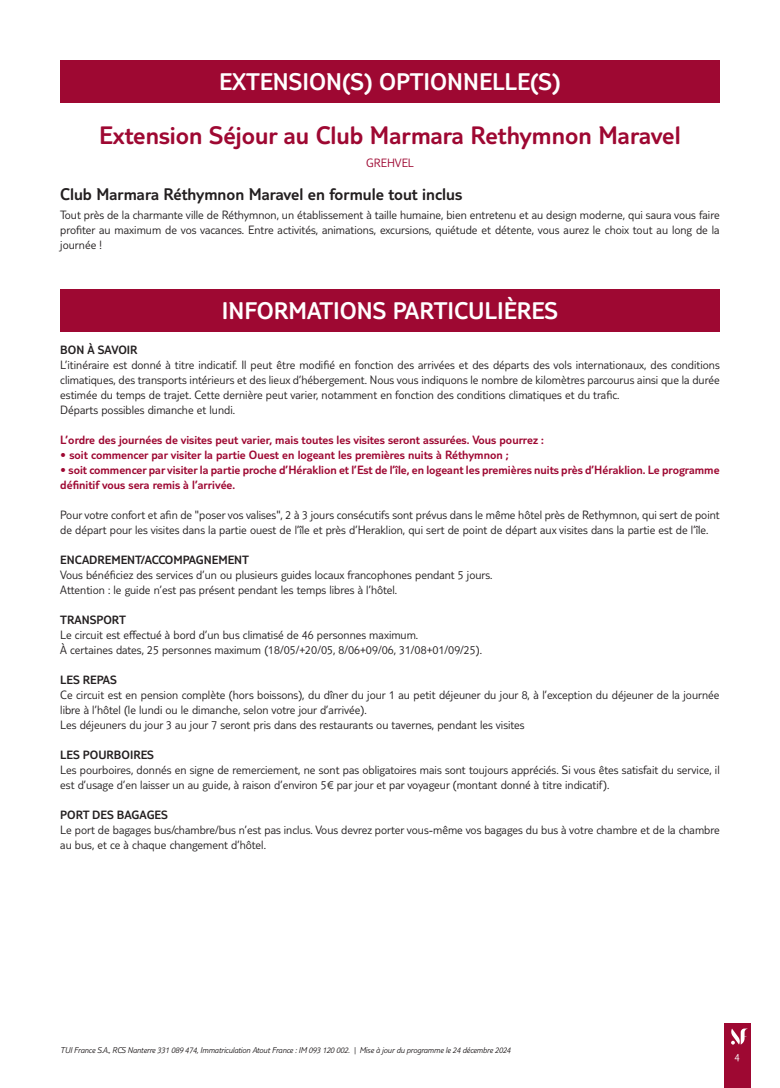
<style>
.page{position:relative;width:780px;height:1088px;background:#fff}
.page>*{position:absolute;margin:0;border:0;box-sizing:border-box;transform-origin:0 0}
.t1{font:300 26.25px "TUI Type";color:#9e0832}
.t2{font:300 25px "TUI Type";color:#fff}
.t3{font:300 17.5px "TUI Type";color:#231f20}
.t4{font:300 12.5px/15px "TUI Type";color:#231f20}
.t5{font:300 12.5px/15px "TUI Type";color:#9e0832}
.t6{font:300 12.5px "TUI Type";color:#231f20}
.t7{font:300 12.5px "TUI Type";color:#9e0832}
.t8{font:300 11.25px "TUI Type";color:#fff}
.t9{font:italic 300 8.75px "TUI Type";letter-spacing:-.02em;color:#231f20}
</style>
<div class="page">
<div style="left:724px;top:1023px;width:26px;height:65px;background:#9e0832"></div>
<svg style="left:731px;top:1028px;width:17px;height:16px"></svg>
<div style="left:60px;top:60px;width:659px;height:43px;background:#9e0832"></div>
<div style="left:60px;top:289px;width:659px;height:43px;background:#9e0832"></div>
<h2 class="t2" style="left:219px;top:67px;width:343px">EXTENSION(S) OPTIONNELLE(S)</h2>
<h1 class="t1" style="left:99px;top:120px;width:583px">Extension Séjour au Club Marmara Rethymnon Maravel</h1>
<p class="t7" style="left:366px;top:155px;width:49px">GREHVEL</p>
<h3 class="t3" style="left:60px;top:184px;width:403px">Club Marmara Réthymnon Maravel en formule tout inclus</h3>
<p class="t4" style="left:60px;top:207px;width:661px;text-align:justify">Tout près de la charmante ville de Réthymnon, un établissement à taille humaine, bien entretenu et au design moderne, qui saura vous faire profiter au maximum de vos vacances. Entre activités, animations, excursions, quiétude et détente, vous aurez le choix tout au long de la journée !</p>
<h2 class="t2" style="left:222px;top:296px;width:337px">INFORMATIONS PARTICULIÈRES</h2>
<p class="t6" style="left:60px;top:342px;width:79px">BON À SAVOIR</p>
<p class="t4" style="left:60px;top:357px;width:661px">L’itinéraire est donné à titre indicatif. Il peut être modifié en fonction des arrivées et des départs des vols internationaux, des conditions climatiques, des transports intérieurs et des lieux d’hébergement. Nous vous indiquons le nombre de kilomètres parcourus ainsi que la durée estimée du temps de trajet. Cette dernière peut varier, notamment en fonction des conditions climatiques et du trafic.<br>Départs possibles dimanche et lundi.</p>
<p class="t5" style="left:60px;top:432px;width:485px">L’ordre des journées de visites peut varier, mais toutes les visites seront assurées. Vous pourrez :</p>
<p class="t5" style="left:60px;top:447px;width:450px">• soit commencer par visiter la partie Ouest en logeant les premières nuits à Réthymnon ;</p>
<p class="t5" style="left:60px;top:462px;width:660px">• soit commencer par visiter la partie proche d’Héraklion et l’Est de l’île, en logeant les premières nuits près d’Héraklion. Le programme définitif vous sera remis à l’arrivée.</p>
<p class="t4" style="left:60px;top:507px;width:661px">Pour votre confort et afin de "poser vos valises", 2 à 3 jours consécutifs sont prévus dans le même hôtel près de Rethymnon, qui sert de point de départ pour les visites dans la partie ouest de l’île et près d’Heraklion, qui sert de point de départ aux visites dans la partie est de l’île.</p>
<p class="t6" style="left:60px;top:552px;width:190px">ENCADREMENT/ACCOMPAGNEMENT</p>
<p class="t4" style="left:60px;top:567px;width:434px">Vous bénéficiez des services d’un ou plusieurs guides locaux francophones pendant 5 jours.<br>Attention : le guide n’est pas présent pendant les temps libres à l’hôtel.</p>
<p class="t6" style="left:60px;top:612px;width:67px">TRANSPORT</p>
<p class="t4" style="left:60px;top:627px;width:423px">Le circuit est effectué à bord d’un bus climatisé de 46 personnes maximum.<br>À certaines dates, 25 personnes maximum (18/05/+20/05, 8/06+09/06, 31/08+01/09/25).</p>
<p class="t6" style="left:60px;top:672px;width:58px">LES REPAS</p>
<p class="t4" style="left:60px;top:687px;width:660px">Ce circuit est en pension complète (hors boissons), du dîner du jour 1 au petit déjeuner du jour 8, à l’exception du déjeuner de la journée libre à l’hôtel (le lundi ou le dimanche, selon votre jour d’arrivée).<br>Les déjeuners du jour 3 au jour 7 seront pris dans des restaurants ou tavernes, pendant les visites</p>
<p class="t6" style="left:60px;top:747px;width:95px">LES POURBOIRES</p>
<p class="t4" style="left:60px;top:762px;width:661px">Les pourboires, donnés en signe de remerciement, ne sont pas obligatoires mais sont toujours appréciés. Si vous êtes satisfait du service, il est d’usage d’en laisser un au guide, à raison d’environ 5€ par jour et par voyageur (montant donné à titre indicatif).</p>
<p class="t6" style="left:60px;top:807px;width:109px">PORT DES BAGAGES</p>
<p class="t4" style="left:60px;top:822px;width:661px">Le port de bagages bus/chambre/bus n’est pas inclus. Vous devrez porter vous-même vos bagages du bus à votre chambre et de la chambre au bus, et ce à chaque changement d’hôtel.</p>
<p class="t9" style="left:60px;top:1045px;width:452px">TUI France S.A., RCS Nanterre 331 089 474, Immatriculation Atout France : IM 093 120 002. | Mise à jour du programme le 24 décembre 2024</p>
<p class="t8" style="left:734px;top:1050px;width:7px">4</p>
</div>
